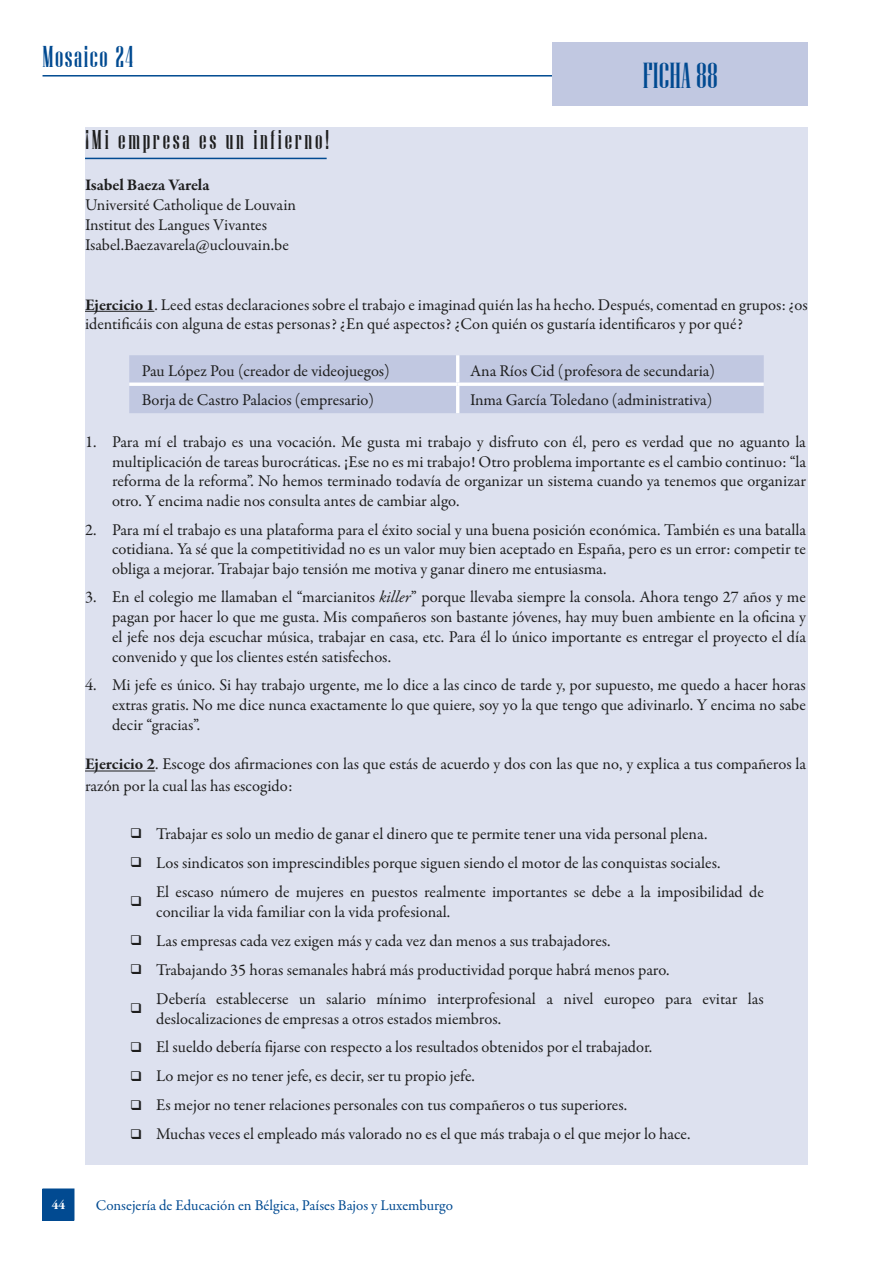
<style>
.page{position:relative;width:893px;height:1263px;background:#fff}
.page>*{position:absolute;margin:0;border:0;box-sizing:border-box;transform-origin:0 0}
.t1{font:36px "Niagara Solid";color:#014a91}
.t2{font:30px "Niagara Solid";letter-spacing:.05em;color:#014a91}
.t3{font:27px "Niagara Solid";letter-spacing:.1em;color:#1e1e1e}
.t4{font:16.5px/19.8px "Garamond Premr Pro";color:#1e1e1e}
.t5{font:700 16.5px "Garamond Premr Pro";color:#1e1e1e}
.t6{font:15px "Garamond Premr Pro";color:#014a91}
.t7{font:700 13.5px "Garamond Premr Pro";color:#fff}
.s1{font-weight:700}
.s2{font-style:italic}
</style>
<div class="page">
<div style="left:43px;top:1189px;width:31px;height:31px;background:#014a91"></div>
<div style="left:43px;top:1188px;width:31px;height:32px;border:1px solid #014a91"></div>
<hr style="left:43px;top:75px;width:765px;height:2px;background:#014a91">
<div style="left:85px;top:128px;width:723px;height:1037px;background:#dde1ef"></div>
<hr style="left:85px;top:158px;width:242px;height:1px;background:#014a91">
<hr style="left:85px;top:311px;width:69px;height:1px;background:#1e1e1e">
<hr style="left:85px;top:770px;width:70px;height:1px;background:#1e1e1e">
<div style="left:129px;top:355px;width:635px;height:58px;background:#c1c8e1"></div>
<hr style="left:456px;top:355px;width:3px;height:27px;background:#fff">
<svg style="left:129px;top:382px;width:329px;height:4px"></svg>
<svg style="left:458px;top:382px;width:306px;height:4px"></svg>
<hr style="left:456px;top:386px;width:3px;height:27px;background:#fff">
<div style="left:553px;top:43px;width:255px;height:63px;background:#c1c8e1"></div>
<h2 class="t2" style="left:43px;top:40px;width:92px">Mosaico 24</h2>
<h3 class="t3" style="left:85px;top:126px;width:246px">¡Mi empresa es un infierno!</h3>
<p class="t5" style="left:85px;top:175px;width:126px">Isabel Baeza Varela</p>
<p class="t4" style="left:85px;top:195px;width:212px">Université Catholique de Louvain<br>Institut des Langues Vivantes<br>Isabel.Baezavarela@uclouvain.be</p>
<h1 class="t1" style="left:643px;top:57px;width:77px">FICHA 88</h1>
<p class="t4" style="left:85px;top:295px;width:724px"><span class="s1">Ejercicio 1</span>. Leed estas declaraciones sobre el trabajo e imaginad quién las ha hecho. Después, comentad en grupos: ¿os identificáis con alguna de estas personas? ¿En qué aspectos? ¿Con quién os gustaría identificaros y por qué?</p>
<p class="t4" style="left:142px;top:361px;width:250px">Pau López Pou (creador de videojuegos)</p>
<p class="t4" style="left:470px;top:361px;width:246px">Ana Ríos Cid (profesora de secundaria)</p>
<p class="t4" style="left:142px;top:390px;width:234px">Borja de Castro Palacios (empresario)</p>
<p class="t4" style="left:470px;top:390px;width:244px">Inma García Toledano (administrativa)</p>
<p class="t4" style="left:112px;top:432px;width:695px;text-align:justify;text-indent:-27px">1. Para mí el trabajo es una vocación. Me gusta mi trabajo y disfruto con él, pero es verdad que no aguanto la multiplicación de tareas burocráticas. ¡Ese no es mi trabajo! Otro problema importante es el cambio continuo: “la reforma de la reforma”. No hemos terminado todavía de organizar un sistema cuando ya tenemos que organizar otro. Y encima nadie nos consulta antes de cambiar algo.</p>
<p class="t4" style="left:112px;top:520px;width:696px;text-align:justify;text-indent:-27px">2. Para mí el trabajo es una plataforma para el éxito social y una buena posición económica. También es una batalla cotidiana. Ya sé que la competitividad no es un valor muy bien aceptado en España, pero es un error: competir te obliga a mejorar. Trabajar bajo tensión me motiva y ganar dinero me entusiasma.</p>
<p class="t4" style="left:112px;top:588px;width:695px;text-align:justify;text-indent:-27px">3. En el colegio me llamaban el “marcianitos <span class="s2">killer</span>” porque llevaba siempre la consola. Ahora tengo 27 años y me pagan por hacer lo que me gusta. Mis compañeros son bastante jóvenes, hay muy buen ambiente en la oficina y el jefe nos deja escuchar música, trabajar en casa, etc. Para él lo único importante es entregar el proyecto el día convenido y que los clientes estén satisfechos.</p>
<p class="t4" style="left:112px;top:675px;width:695px;text-align:justify;text-indent:-27px">4. Mi jefe es único. Si hay trabajo urgente, me lo dice a las cinco de tarde y, por supuesto, me quedo a hacer horas extras gratis. No me dice nunca exactamente lo que quiere, soy yo la que tengo que adivinarlo. Y encima no sabe decir “gracias”.</p>
<p class="t4" style="left:85px;top:754px;width:722px;line-height:21.6px"><span class="s1">Ejercicio 2</span>. Escoge dos afirmaciones con las que estás de acuerdo y dos con las que no, y explica a tus compañeros la razón por la cual las has escogido:</p>
<p class="t4" style="left:130px;top:824px;width:579px">❑ Trabajar es solo un medio de ganar el dinero que te permite tener una vida personal plena.</p>
<p class="t4" style="left:130px;top:853px;width:592px">❑ Los sindicatos son imprescindibles porque siguen siendo el motor de las conquistas sociales.</p>
<p class="t4" style="left:156px;top:882px;width:609px">El escaso número de mujeres en puestos realmente importantes se debe a la imposibilidad de conciliar la vida familiar con la vida profesional.</p>
<p class="t4" style="left:130px;top:931px;width:482px">❑ Las empresas cada vez exigen más y cada vez dan menos a sus trabajadores.</p>
<p class="t4" style="left:130px;top:960px;width:541px">❑ Trabajando 35 horas semanales habrá más productividad porque habrá menos paro.</p>
<p class="t4" style="left:156px;top:989px;width:609px">Debería establecerse un salario mínimo interprofesional a nivel europeo para evitar las deslocalizaciones de empresas a otros estados miembros.</p>
<p class="t4" style="left:130px;top:1038px;width:523px">❑ El sueldo debería fijarse con respecto a los resultados obtenidos por el trabajador.</p>
<p class="t4" style="left:130px;top:1067px;width:346px">❑ Lo mejor es no tener jefe, es decir, ser tu propio jefe.</p>
<p class="t4" style="left:130px;top:1096px;width:498px">❑ Es mejor no tener relaciones personales con tus compañeros o tus superiores.</p>
<p class="t4" style="left:130px;top:1125px;width:562px">❑ Muchas veces el empleado más valorado no es el que más trabaja o el que mejor lo hace.</p>
<p class="t7" style="left:52px;top:1196px;width:15px">44</p>
<p class="t6" style="left:96px;top:1196px;width:359px">Consejería de Educación en Bélgica, Países Bajos y Luxemburgo</p>
</div>
